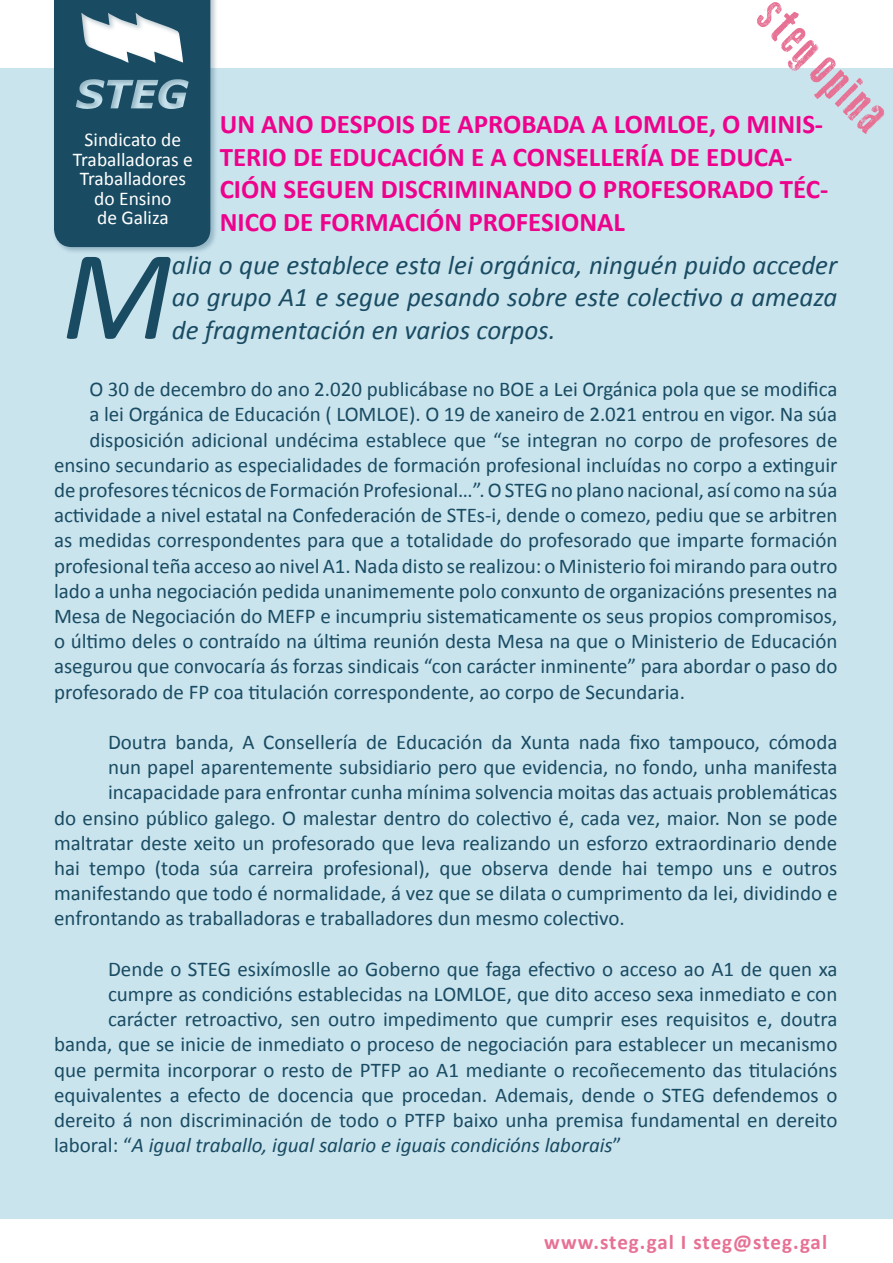
<style>
.page{position:relative;width:893px;height:1263px;background:#fff}
.page>*{position:absolute;margin:0;border:0;box-sizing:border-box;transform-origin:0 0}
.t1{font:italic 129.15px "Calibri";color:#194b62}
.t2{font:700 27px/32.4px "Calibri";color:#ed028c}
.t3{font:italic 27px/32.4px "Calibri";color:#194b62;text-align:justify}
.t4{font:21px "Calibri";color:#194b62}
.t5{font:italic 21px "Calibri";color:#194b62}
.sin_numeros_con_sang{font:700 21px "Calibri";letter-spacing:.04em;color:#e77194}
.t6{font:19.5px/19.5px "Calibri";color:#fff;text-align:center}
.s1{font-style:normal}
</style>
<div class="page">
<div style="left:0;top:68px;width:893px;height:1150px;background:#cae4ee"></div>
<div style="left:52px;top:0;width:166px;height:254px;background:#194b62;opacity:.3"></div>
<svg style="left:54px;top:0;width:156px;height:247px;background:#336074"></svg>
<svg style="left:757px;top:2px;width:127px;height:132px"></svg>
<p class="t2" style="left:220px;top:108px;width:610px">UN ANO DESPOIS DE APROBADA A LOMLOE, O MINIS-TERIO DE EDUCACIÓN E A CONSELLERÍA DE EDUCA-CIÓN SEGUEN DISCRIMINANDO O PROFESORADO TÉC-NICO DE FORMACIÓN PROFESIONAL</p>
<p class="t6" style="left:73px;top:130px;width:121px">Sindicato de<br>Traballadoras e<br>Traballadores</p>
<p class="t6" style="left:94px;top:189px;width:79px">do Ensino</p>
<p class="t6" style="left:97px;top:208px;width:73px">de Galiza</p>
<p class="t1" style="left:62px;top:208px;width:112px">M</p>
<p class="t3" style="left:172px;top:248px;width:667px">alia o que establece esta lei orgánica, ninguén puido acceder ao grupo A1 e segue pesando sobre este colectivo a ameaza de fragmentación en varios corpos.</p>
<p class="t4" style="left:89px;top:376px;width:749px">O 30 de decembro do ano 2.020 publicábase no BOE a Lei Orgánica pola que se modifica</p>
<p class="t4" style="left:89px;top:401px;width:749px">a lei Orgánica de Educación ( LOMLOE). O 19 de xaneiro de 2.021 entrou en vigor. Na súa</p>
<p class="t4" style="left:89px;top:426px;width:749px">disposición adicional undécima establece que “se integran no corpo de profesores de</p>
<p class="t4" style="left:54px;top:451px;width:785px">ensino secundario as especialidades de formación profesional incluídas no corpo a extinguir</p>
<p class="t4" style="left:54px;top:477px;width:785px">de profesores técnicos de Formación Profesional…”. O STEG no plano nacional, así como na súa</p>
<p class="t4" style="left:54px;top:502px;width:785px">actividade a nivel estatal na Confederación de STEs-i, dende o comezo, pediu que se arbitren</p>
<p class="t4" style="left:54px;top:527px;width:785px">as medidas correspondentes para que a totalidade do profesorado que imparte formación</p>
<p class="t4" style="left:54px;top:552px;width:785px">profesional teña acceso ao nivel A1. Nada disto se realizou: o Ministerio foi mirando para outro</p>
<p class="t4" style="left:54px;top:577px;width:785px">lado a unha negociación pedida unanimemente polo conxunto de organizacións presentes na</p>
<p class="t4" style="left:54px;top:603px;width:785px">Mesa de Negociación do MEFP e incumpriu sistematicamente os seus propios compromisos,</p>
<p class="t4" style="left:54px;top:628px;width:785px">o último deles o contraído na última reunión desta Mesa na que o Ministerio de Educación</p>
<p class="t4" style="left:54px;top:653px;width:785px">asegurou que convocaría ás forzas sindicais “con carácter inminente” para abordar o paso do</p>
<p class="t4" style="left:54px;top:678px;width:632px">profesorado de FP coa titulación correspondente, ao corpo de Secundaria.</p>
<p class="t4" style="left:108px;top:729px;width:731px">Doutra banda, A Consellería de Educación da Xunta nada fixo tampouco, cómoda</p>
<p class="t4" style="left:108px;top:754px;width:731px">nun papel aparentemente subsidiario pero que evidencia, no fondo, unha manifesta</p>
<p class="t4" style="left:108px;top:779px;width:731px">incapacidade para enfrontar cunha mínima solvencia moitas das actuais problemáticas</p>
<p class="t4" style="left:54px;top:804px;width:785px">do ensino público galego. O malestar dentro do colectivo é, cada vez, maior. Non se pode</p>
<p class="t4" style="left:54px;top:829px;width:785px">maltratar deste xeito un profesorado que leva realizando un esforzo extraordinario dende</p>
<p class="t4" style="left:54px;top:855px;width:785px">hai tempo (toda súa carreira profesional), que observa dende hai tempo uns e outros</p>
<p class="t4" style="left:54px;top:880px;width:785px">manifestando que todo é normalidade, á vez que se dilata o cumprimento da lei, dividindo e</p>
<p class="t4" style="left:54px;top:905px;width:572px">enfrontando as traballadoras e traballadores dun mesmo colectivo.</p>
<p class="t4" style="left:108px;top:955px;width:731px">Dende o STEG esixímoslle ao Goberno que faga efectivo o acceso ao A1 de quen xa</p>
<p class="t4" style="left:108px;top:981px;width:731px">cumpre as condicións establecidas na LOMLOE, que dito acceso sexa inmediato e con</p>
<p class="t4" style="left:108px;top:1006px;width:731px">carácter retroactivo, sen outro impedimento que cumprir eses requisitos e, doutra</p>
<p class="t4" style="left:54px;top:1031px;width:785px">banda, que se inicie de inmediato o proceso de negociación para establecer un mecanismo</p>
<p class="t4" style="left:54px;top:1056px;width:785px">que permita incorporar o resto de PTFP ao A1 mediante o recoñecemento das titulacións</p>
<p class="t4" style="left:54px;top:1081px;width:785px">equivalentes a efecto de docencia que procedan. Ademais, dende o STEG defendemos o</p>
<p class="t4" style="left:54px;top:1107px;width:785px">dereito á non discriminación de todo o PTFP baixo unha premisa fundamental en dereito</p>
<p class="t5" style="left:54px;top:1131px;width:569px"><span class="s1">laboral: “</span>A igual traballo, igual salario e iguais condicións laborais<span class="s1">”</span></p>
<p class="sin_numeros_con_sang" style="left:544px;top:1228px;width:284px">www.steg.gal I steg@steg.gal</p>
</div>
